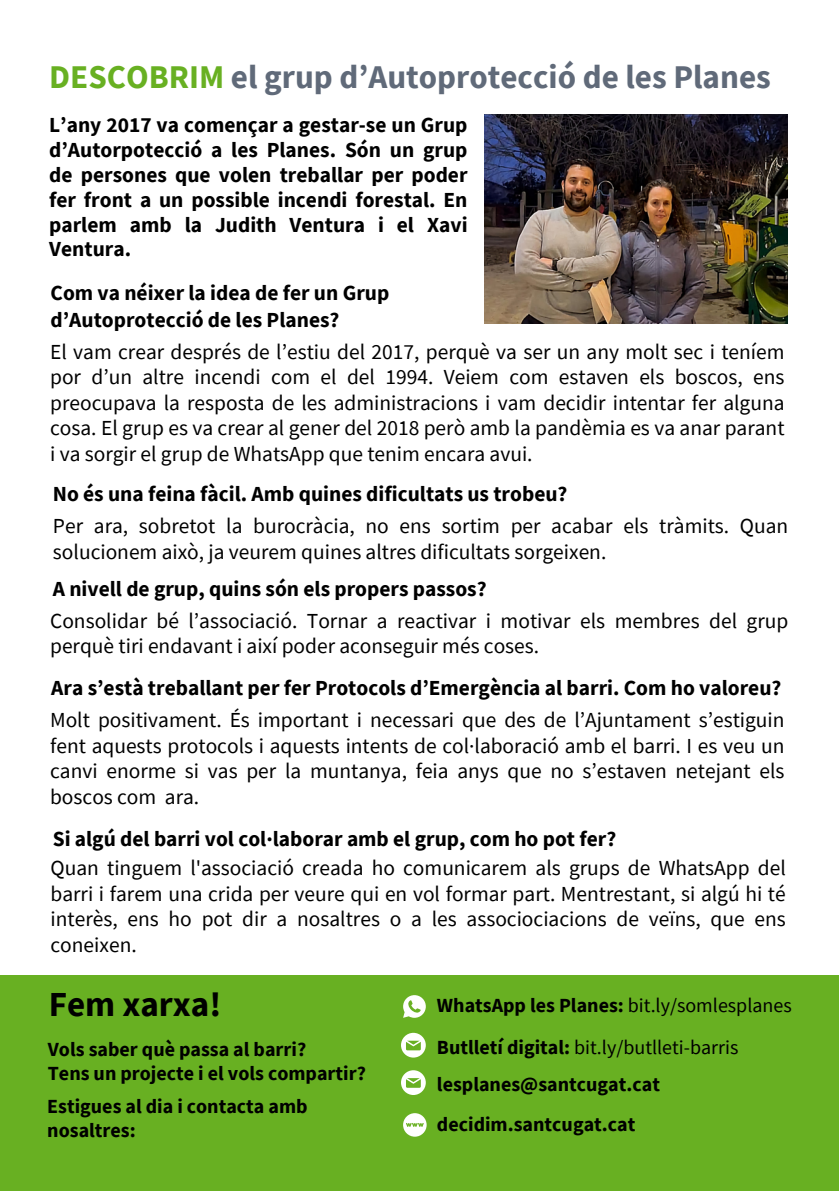
<style>
.page{position:relative;width:839px;height:1191px;background:#fff}
.page>*{position:absolute;margin:0;border:0;box-sizing:border-box;transform-origin:0 0}
.t1{font:700 35px "Source Sans Pro";color:#000}
.t2{font:700 33.2px "Source Sans Pro";color:#606a79}
.t3{font:21.4px/25.6px "Source Sans Pro";color:#000;text-align:justify}
.t4{font:700 21.4px/24.8px "Source Sans Pro";color:#000}
.t5{font:700 20px/24px "Source Sans Pro";color:#000}
.t6{font:20px "Source Sans Pro";color:#000}
.s1{color:#68b022}
.s2{font-weight:700}
</style>
<div class="page">
<div style="left:0;top:976px;width:838px;height:215px;background:#68b022"></div>
<svg style="left:403px;top:1113px;width:23px;height:24px"></svg>
<svg style="left:401px;top:1070px;width:25px;height:25px"></svg>
<img style="left:484px;top:115px;width:303px;height:208px">
<svg style="left:403px;top:995px;width:22px;height:23px"></svg>
<svg style="left:401px;top:1033px;width:25px;height:25px"></svg>
<h1 class="t2" style="left:49px;top:55px;width:723px"><span class="s1">DESCOBRIM</span> el grup d’Autoprotecció de les Planes</h1>
<h2 class="t4" style="left:49px;top:112px;width:420px;text-align:justify">L’any 2017 va començar a gestar-se un Grup d’Autorpotecció a les Planes. Són un grup de persones que volen treballar per poder fer front a un possible incendi forestal. En parlem amb la Judith Ventura i el Xavi Ventura.</h2>
<h2 class="t4" style="left:51px;top:280px;width:340px;line-height:26.2px">Com va néixer la idea de fer un Grup d’Autoprotecció de les Planes?</h2>
<p class="t3" style="left:50px;top:338px;width:736px">El vam crear després de l’estiu del 2017, perquè va ser un any molt sec i teníem por d’un altre incendi com el del 1994. Veiem com estaven els boscos, ens preocupava la resposta de les administracions i vam decidir intentar fer alguna cosa. El grup es va crear al gener del 2018 però amb la pandèmia es va anar parant i va sorgir el grup de WhatsApp que tenim encara avui.</p>
<h2 class="t4" style="left:53px;top:481px;width:516px">No és una feina fàcil. Amb quines dificultats us trobeu?</h2>
<p class="t3" style="left:53px;top:513px;width:736px">Per ara, sobretot la burocràcia, no ens sortim per acabar els tràmits. Quan solucionem això, ja veurem quines altres dificultats sorgeixen.</p>
<p class="t4" style="left:53px;top:576px;width:435px">A nivell de grup, quins són els propers passos?</p>
<p class="t3" style="left:50px;top:607px;width:739px">Consolidar bé l’associació. Tornar a reactivar i motivar els membres del grup perquè tiri endavant i així poder aconseguir més coses.</p>
<h1 class="t4" style="left:51px;top:675px;width:731px">Ara s’està treballant per fer Protocols d’Emergència al barri. Com ho valoreu?</h1>
<p class="t3" style="left:50px;top:707px;width:736px">Molt positivament. És important i necessari que des de l’Ajuntament s’estiguin fent aquests protocols i aquests intents de col·laboració amb el barri. I es veu un canvi enorme si vas per la muntanya, feia anys que no s’estaven netejant els boscos com ara.</p>
<h2 class="t4" style="left:53px;top:826px;width:565px">Si algú del barri vol col·laborar amb el grup, com ho pot fer?</h2>
<h2 class="t3" style="left:51px;top:855px;width:736px">Quan tinguem l'associació creada ho comunicarem als grups de WhatsApp del barri i farem una crida per veure qui en vol formar part. Mentrestant, si algú hi té interès, ens ho pot dir a nosaltres o a les associociacions de veïns, que ens coneixen.</h2>
<p class="t1" style="left:49px;top:982px;width:174px">Fem xarxa!</p>
<p class="t5" style="left:48px;top:1037px;width:319px">Vols saber què passa al barri?<br>Tens un projecte i el vols compartir?</p>
<h2 class="t5" style="left:47px;top:1094px;width:262px">Estigues al dia i contacta amb nosaltres:</h2>
<p class="t6" style="left:437px;top:993px;width:356px"><span class="s2">WhatsApp les Planes:</span> bit.ly/somlesplanes</p>
<p class="t6" style="left:437px;top:1034px;width:303px"><span class="s2">Butlletí digital:</span> bit.ly/butlleti-barris</p>
<h2 class="t5" style="left:437px;top:1072px;width:224px">lesplanes@santcugat.cat</h2>
<h2 class="t5" style="left:437px;top:1112px;width:200px">decidim.santcugat.cat</h2>
</div>
